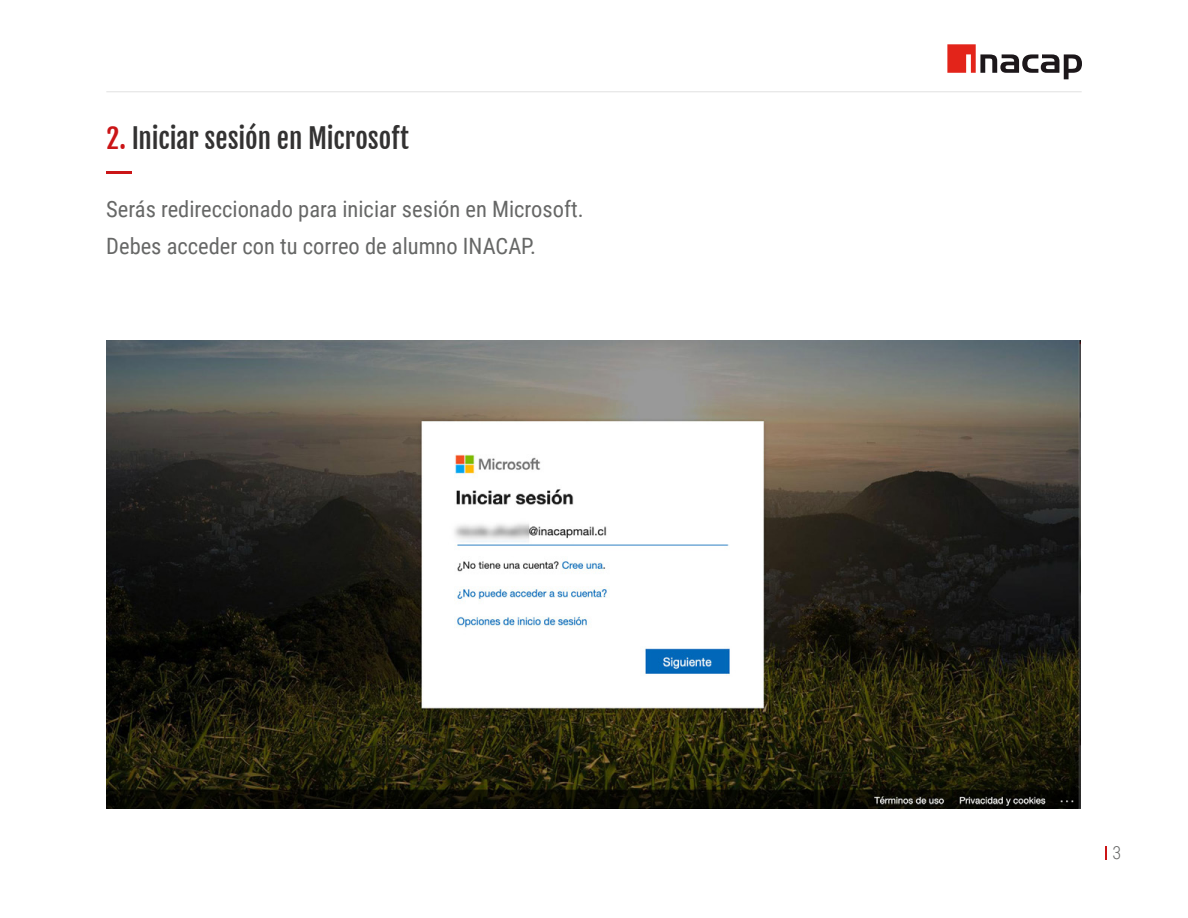
<style>
.page{position:relative;width:1188px;height:918px;background:#fff}
.page>*{position:absolute;margin:0;border:0;box-sizing:border-box;transform-origin:0 0}
.t1{font:27px "Fjalla One";letter-spacing:-.005em;color:#333232}
.t2{font:22.5px/37.5px "Roboto Condensed";color:#666766}
.t3{font:300 18px "Roboto Condensed";color:#666766}
.s1{color:#cb1517}
</style>
<div class="page">
<svg style="left:947px;top:44px;width:135px;height:35px"></svg>
<hr style="left:106px;top:91px;width:976px;height:1px;background:#9a999a">
<svg style="left:1106px;top:847px;width:1px;height:13px"></svg>
<img style="left:106px;top:340px;width:975px;height:469px">
<hr style="left:107px;top:171px;width:25px;height:3px;background:#cb1517">
<p class="t1" style="left:106px;top:122px;width:304px"><span class="s1">2.</span> Iniciar sesión en Microsoft</p>
<p class="t2" style="left:106px;top:189px;width:479px">Serás redireccionado para iniciar sesión en Microsoft.<br>Debes acceder con tu correo de alumno INACAP.</p>
<p class="t3" style="left:1113px;top:840px;width:10px">3</p>
</div>
